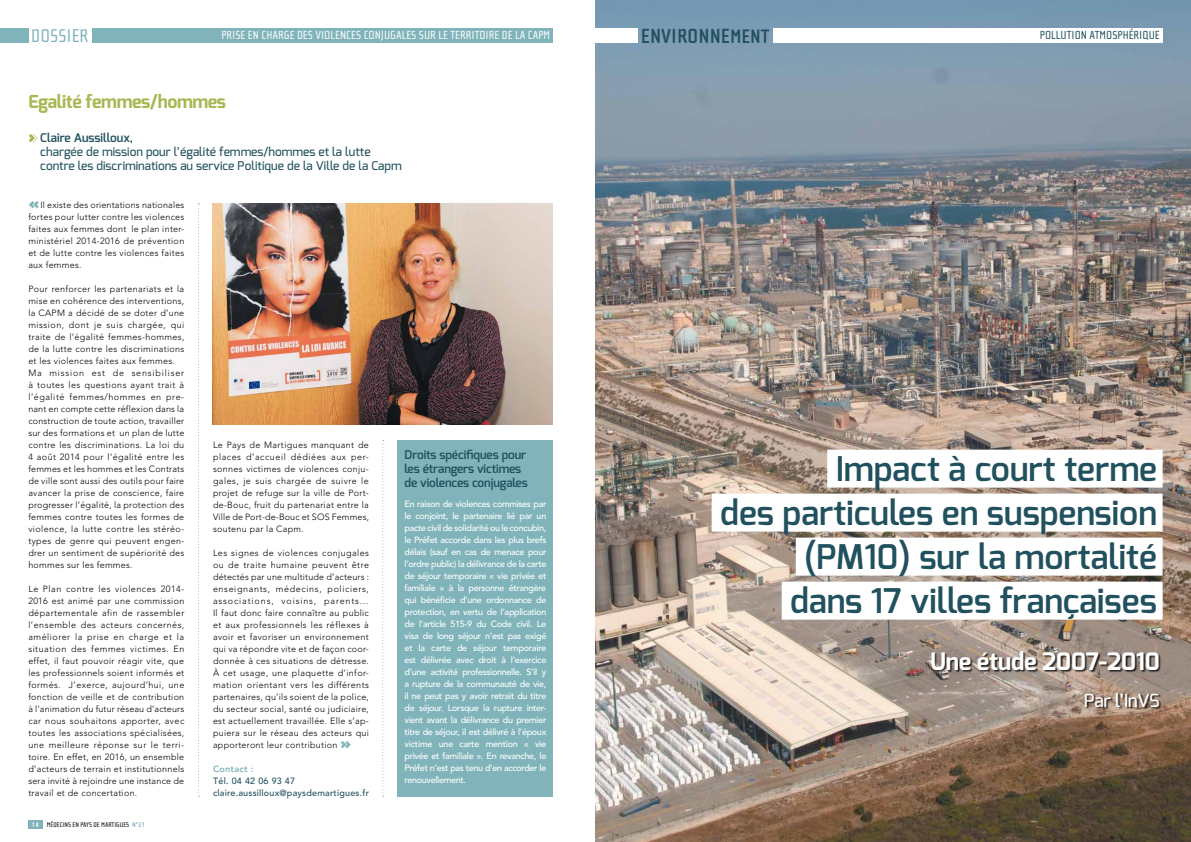
<style>
.page{position:relative;width:1191px;height:842px;background:#fff}
.page>*{position:absolute;margin:0;border:0;box-sizing:border-box;transform-origin:0 0}
.t1{font:600 34px/44px "Exo";color:#21515e;text-align:right}
.t2{font:700 24px "Exo";letter-spacing:-.01em;color:#fff}
.t3{font:700 21px "Cholla Sans";color:#21515e}
.t4{font:19px "Cholla Sans";color:#80b4ba}
.t5{font:700 18px "Exo";letter-spacing:-.02em;color:#a9b651}
.t6{font:500 18px "Exo";letter-spacing:-.01em;color:#fff}
.t7{font:500 12px/14px "Exo";color:#21515e}
.t8{font:600 12px/14px "Exo";letter-spacing:-.01em;color:#21515e}
.t9{font:12px "Cholla Sans";color:#fff}
.t10{font:12px "Cholla Sans";color:#21515e}
.t11{font:300 9px/12px "Avenir";letter-spacing:.03em;color:#000;text-align:justify}
.t12{font:500 9px/12px "Avenir";letter-spacing:-.035em;color:#fff;text-align:justify}
.t13{font:500 9px/12px "Avenir";letter-spacing:.02em;color:#21515e}
.t14{font:800 9px "Avenir";letter-spacing:.03em;color:#80b4ba}
.t15{font:7px "Cholla Sans";color:#000}
.s1{font-size:20px}
.s2{font-family:"Exo";font-weight:900;font-size:18px;color:#80b4ba}
.s3{font-weight:700;color:#fff}
.s4{font-weight:700;color:#80b4ba}
</style>
<div class="page">
<img style="left:595px;top:0;width:596px;height:842px">
<div style="left:595px;top:28px;width:43px;height:15px;background:#fff"></div>
<div style="left:772px;top:28px;width:390px;height:15px;background:#fff"></div>
<div style="left:0;top:28px;width:28px;height:15px;background:#80b4ba"></div>
<div style="left:92px;top:28px;width:461px;height:15px;background:#80b4ba"></div>
<div style="left:827px;top:450px;width:335px;height:38px;background:#fff"></div>
<div style="left:711px;top:494px;width:451px;height:38px;background:#fff"></div>
<div style="left:795px;top:538px;width:367px;height:38px;background:#fff"></div>
<div style="left:781px;top:582px;width:381px;height:38px;background:#fff"></div>
<div style="left:931px;top:652px;width:230px;height:57px;background:#000;opacity:.75"></div>
<svg style="left:29px;top:134px;width:8px;height:8px"></svg>
<img style="left:213px;top:203px;width:340px;height:221px">
<div style="left:397px;top:440px;width:156px;height:356px;background:#80b4ba"></div>
<svg style="left:382px;top:440px;width:2px;height:357px"></svg>
<svg style="left:198px;top:203px;width:1px;height:594px"></svg>
<div style="left:28px;top:820px;width:15px;height:9px;background:#80b4ba"></div>
<h3 class="t4" style="left:31px;top:25px;width:28px">DOSSIER</h3>
<h3 class="t9" style="left:221px;top:29px;width:11px">PRISE</h3>
<h3 class="t9" style="left:248px;top:29px;width:31px">EN CHARGE</h3>
<h3 class="t9" style="left:297px;top:29px;width:44px">DES VI OLENCES</h3>
<h3 class="t9" style="left:364px;top:29px;width:93px">CONJUGALES SUR LE TERRIT</h3>
<h3 class="t9" style="left:479px;top:29px;width:60px">OIRE DE LA CAPM</h3>
<h3 class="t3" style="left:641px;top:24px;width:130px">ENVIRONNE<span class="s1">MENT</span></h3>
<h3 class="t10" style="left:1040px;top:29px;width:115px">POLLUTION ATMOSPHÉRIQUE</h3>
<h3 class="t5" style="left:28px;top:90px;width:199px">Egalité femmes/hommes</h3>
<h3 class="t8" style="left:40px;top:131px;width:94px">Claire Aussilloux,</h3>
<h3 class="t7" style="left:40px;top:145px;width:363px">chargée de mission pour l’égalité femmes/hommes et la lutte contre les discriminations au service Politique de la Ville de la Capm</h3>
<p class="t11" style="left:28px;top:199px;width:157px"><span class="s2">«</span> Il existe des orientations nationales fortes pour lutter contre les violences faites aux femmes dont le plan inter&shy;ministériel 2014-2016 de prévention et de lutte contre les violences faites aux femmes.</p>
<p class="t11" style="left:28px;top:283px;width:158px;text-align:left">Pour renforcer les partenariats et la mise en cohérence des interventions, la CAPM a décidé de se doter d’une mission, dont je suis chargée, qui traite de l’égalité femmes-hommes, de la lutte contre les discriminations et les violences faites aux femmes.<br>Ma mission est de sensibiliser à toutes les questions ayant trait à l’égalité femmes/hommes en pre&shy;nant en compte cette réflexion dans la construction de toute action, travailler sur des formations et un plan de lutte contre les discriminations. La loi du 4 août 2014 pour l’égalité entre les femmes et les hommes et les Contrats de ville sont aussi des outils pour faire avancer la prise de conscience, faire progresser l’égalité, la protection des femmes contre toutes les formes de violence, la lutte contre les stéréo&shy;types de genre qui peuvent engen&shy;drer un sentiment de supériorité des hommes sur les femmes.</p>
<p class="t11" style="left:28px;top:583px;width:157px">Le Plan contre les violences 2014- 2016 est animé par une commission départementale afin de rassembler l’ensemble des acteurs concernés, améliorer la prise en charge et la situation des femmes victimes. En effet, il faut pouvoir réagir vite, que les professionnels soient informés et formés. J’exerce, aujourd’hui, une fonction de veille et de contribution à l’animation du futur réseau d’acteurs car nous souhaitons apporter, avec toutes les associations spécialisées, une meilleure réponse sur le terri&shy;toire. En effet, en 2016, un ensemble d’acteurs de terrain et institutionnels sera invité à rejoindre une instance de travail et de concertation.</p>
<p class="t15" style="left:32px;top:821px;width:115px"><span class="s3">14</span> MÉDECINS EN PAYS DE MARTIGUES <span class="s4">N°21</span></p>
<p class="t11" style="left:213px;top:439px;width:157px">Le Pays de Martigues manquant de places d’accueil dédiées aux per&shy;sonnes victimes de violences conju&shy;gales, je suis chargée de suivre le projet de refuge sur la ville de Port&shy;de-Bouc, fruit du partenariat entre la Ville de Port-de-Bouc et SOS Femmes, soutenu par la Capm.</p>
<p class="t11" style="left:213px;top:547px;width:158px">Les signes de violences conjugales ou de traite humaine peuvent être détectés par une multitude d’acteurs : enseignants, médecins, policiers, associations, voisins, parents… Il faut donc faire connaître au public et aux professionnels les réflexes à avoir et favoriser un environnement qui va répondre vite et de façon coor&shy;donnée à ces situations de détresse.<br>À cet usage, une plaquette d’infor&shy;mation orientant vers les différents partenaires, qu’ils soient de la police, du secteur social, santé ou judiciaire, est actuellement travaillée. Elle s’ap&shy;puiera sur le réseau des acteurs qui apporteront leur contribution <span class="s2">»</span></p>
<p class="t14" style="left:213px;top:764px;width:42px">Contact :</p>
<p class="t13" style="left:213px;top:775px;width:157px">Tél. 04 42 06 93 47 claire.aussilloux@paysdemartigues.fr</p>
<h3 class="t8" style="left:404px;top:448px;width:125px">Droits spécifiques pour les étrangers victimes de violences conjugales</h3>
<p class="t12" style="left:404px;top:499px;width:143px">En raison de violences commises par le conjoint, le partenaire lié par un pacte civil de solidarité ou le concubin, le Préfet accorde dans les plus brefs délais (sauf en cas de menace pour l’ordre public) la délivrance de la carte de séjour temporaire « vie privée et familiale » à la personne étrangère qui bénéficie d’une ordonnance de protection, en vertu de l’application de l’article 515-9 du Code civil. Le visa de long séjour n’est pas exigé et la carte de séjour temporaire est délivrée avec droit à l’exercice d’une activité professionnelle. S’il y a rupture de la communauté de vie, il ne peut pas y avoir retrait du titre de séjour. Lorsque la rupture inter&shy;vient avant la délivrance du premier titre de séjour, il est délivré à l’époux victime une carte mention « vie privée et familiale ». En revanche, le Préfet n’est pas tenu d’en accorder le renouvellement.</p>
<h1 class="t1" style="left:720px;top:446px;width:438px">Impact à court terme<br>des particules en suspension (PM10) sur la mortalité<br>dans 17 villes françaises</h1>
<h2 class="t2" style="left:930px;top:646px;width:231px">Une étude 2007-2010</h2>
<h3 class="t6" style="left:1084px;top:689px;width:77px">Par l’InVS</h3>
</div>
